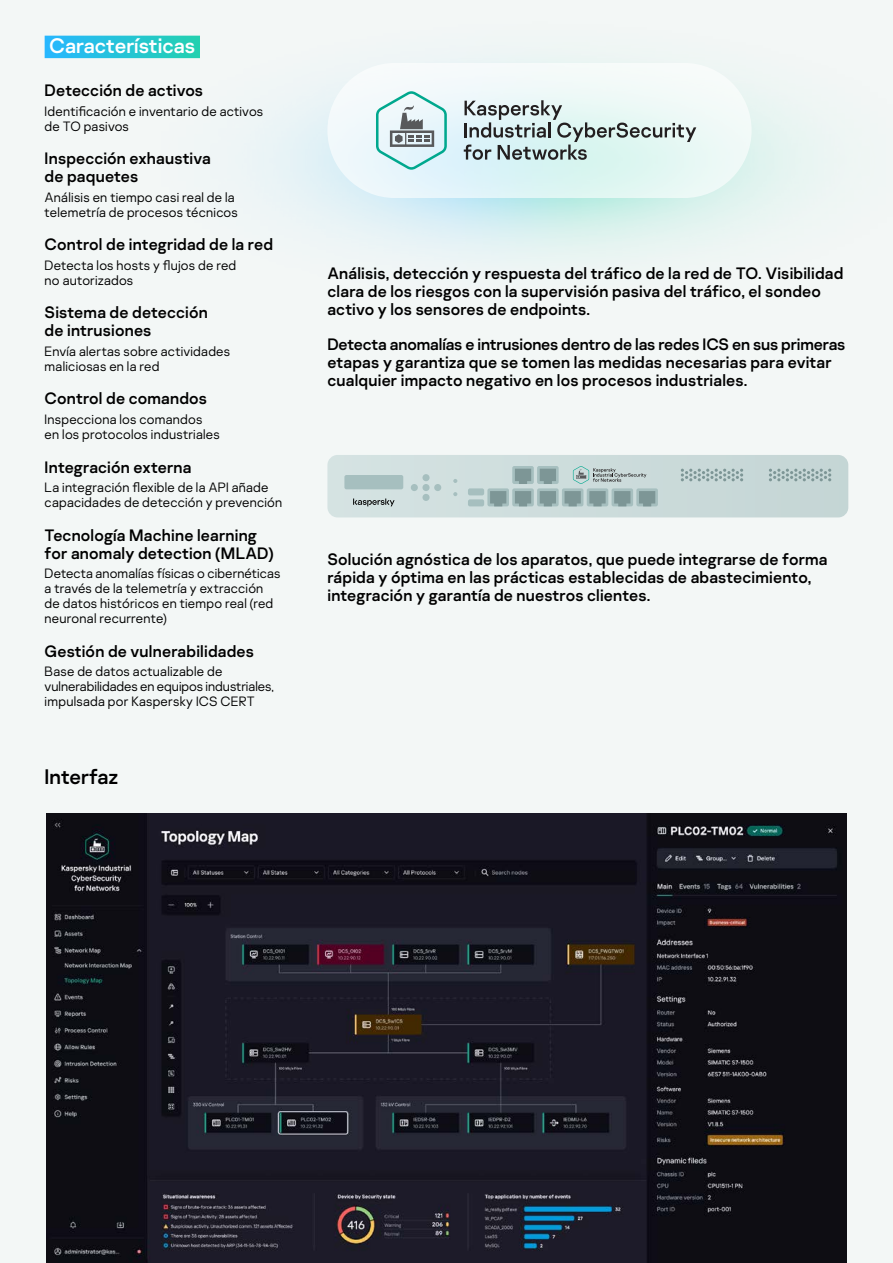
<style>
.page{position:relative;width:893px;height:1263px;background:#f3f7f6}
.page>*{position:absolute;margin:0;border:0;box-sizing:border-box;transform-origin:0 0}
.t1{font:21px "Kaspersky Sans";color:#fff}
.t2{font:21px "Kaspersky Sans";color:#000}
.t3{font:16.5px/18px "Kaspersky Sans";letter-spacing:.005em;color:#000}
.t4{font:300 13.5px/15px "Kaspersky Sans";letter-spacing:.015em;color:#000}
</style>
<div class="page">
<div style="left:327px;top:63px;width:425px;height:135px;background:linear-gradient(to bottom,#f8fbfb,#e0f5f6);border-radius:68px"></div>
<svg style="left:464px;top:100px;width:232px;height:60px"></svg>
<svg style="left:376px;top:91px;width:71px;height:79px"></svg>
<div style="left:45px;top:36px;width:155px;height:22px;background:linear-gradient(to right,#27b7ff,#23d1af)"></div>
<img style="left:47px;top:813px;width:799px;height:450px">
<div style="left:327px;top:455px;width:521px;height:62px;background:#ccdcdb;border-radius:10px"></div>
<div style="left:344px;top:475px;width:59px;height:14px;background:#a6bfbf;border-radius:2px"></div>
<svg style="left:573px;top:466px;width:73px;height:18px"></svg>
<svg style="left:353px;top:498px;width:42px;height:8px"></svg>
<div style="left:411px;top:484px;width:7px;height:7px;background:#a6bfbf;border-radius:50%"></div>
<div style="left:422px;top:484px;width:8px;height:7px;background:#a6bfbf;border-radius:50%"></div>
<div style="left:422px;top:494px;width:8px;height:7px;background:#a6bfbf;border-radius:50%"></div>
<div style="left:422px;top:474px;width:8px;height:7px;background:#a6bfbf;border-radius:50%"></div>
<div style="left:434px;top:484px;width:7px;height:7px;background:#a6bfbf;border-radius:50%"></div>
<svg style="left:453px;top:479px;width:4px;height:4px"></svg>
<svg style="left:453px;top:492px;width:4px;height:4px"></svg>
<div style="left:487px;top:488px;width:22px;height:18px;background:#a6bfbf;border-radius:2px"></div>
<svg style="left:490px;top:491px;width:16px;height:15px"></svg>
<div style="left:512px;top:488px;width:22px;height:18px;background:#a6bfbf;border-radius:2px"></div>
<svg style="left:515px;top:491px;width:16px;height:15px"></svg>
<div style="left:512px;top:466px;width:22px;height:18px;background:linear-gradient(to right,#9ab3b3,#9bb4b4);border-radius:2px"></div>
<svg style="left:515px;top:469px;width:16px;height:15px"></svg>
<div style="left:537px;top:488px;width:22px;height:18px;background:#a6bfbf;border-radius:2px"></div>
<svg style="left:540px;top:491px;width:16px;height:15px"></svg>
<svg style="left:537px;top:466px;width:22px;height:18px"></svg>
<svg style="left:540px;top:469px;width:16px;height:15px"></svg>
<svg style="left:562px;top:488px;width:21px;height:18px"></svg>
<svg style="left:565px;top:491px;width:16px;height:15px"></svg>
<div style="left:587px;top:488px;width:21px;height:18px;background:#a6bfbf;border-radius:2px"></div>
<svg style="left:589px;top:491px;width:17px;height:15px"></svg>
<svg style="left:612px;top:488px;width:21px;height:18px"></svg>
<svg style="left:614px;top:491px;width:16px;height:15px"></svg>
<div style="left:636px;top:488px;width:22px;height:18px;background:#a6bfbf;border-radius:2px"></div>
<svg style="left:639px;top:491px;width:16px;height:15px"></svg>
<div style="left:468px;top:488px;width:16px;height:7px;background:#a6bfbf;border-radius:2px"></div>
<div style="left:468px;top:499px;width:16px;height:7px;background:#a6bfbf;border-radius:2px"></div>
<svg style="left:681px;top:469px;width:62px;height:12px"></svg>
<svg style="left:769px;top:469px;width:62px;height:12px"></svg>
<p class="t1" style="left:49px;top:33px;width:148px">Características</p>
<p class="t3" style="left:45px;top:82px;width:160px">Detección de activos</p>
<p class="t4" style="left:45px;top:103px;width:220px">Identificación e inventario de activos de TO pasivos</p>
<p class="t3" style="left:45px;top:150px;width:168px">Inspección exhaustiva de paquetes</p>
<p class="t4" style="left:45px;top:189px;width:195px">Análisis en tiempo casi real de la telemetría de procesos técnicos</p>
<p class="t3" style="left:45px;top:236px;width:230px">Control de integridad de la red</p>
<p class="t4" style="left:45px;top:257px;width:193px">Detecta los hosts y flujos de red no autorizados</p>
<p class="t3" style="left:45px;top:304px;width:165px">Sistema de detección de intrusiones</p>
<p class="t4" style="left:45px;top:343px;width:187px">Envía alertas sobre actividades maliciosas en la red</p>
<p class="t3" style="left:45px;top:390px;width:164px">Control de comandos</p>
<p class="t4" style="left:45px;top:411px;width:177px">Inspecciona los comandos en los protocolos industriales</p>
<p class="t3" style="left:45px;top:458px;width:148px">Integración externa</p>
<p class="t4" style="left:45px;top:479px;width:239px">La integración flexible de la API añade capacidades de detección y prevención</p>
<p class="t3" style="left:45px;top:526px;width:231px">Tecnología Machine learning for anomaly detection (MLAD)</p>
<p class="t4" style="left:45px;top:565px;width:237px">Detecta anomalías físicas o cibernéticas a través de la telemetría y extracción de datos históricos en tiempo real (red neuronal recurrente)</p>
<p class="t3" style="left:45px;top:642px;width:211px">Gestión de vulnerabilidades</p>
<p class="t4" style="left:45px;top:663px;width:231px">Base de datos actualizable de vulnerabilidades en equipos industriales, impulsada por Kaspersky ICS CERT</p>
<p class="t2" style="left:45px;top:764px;width:75px">Interfaz</p>
<p class="t3" style="left:327px;top:264px;width:517px">Análisis, detección y respuesta del tráfico de la red de TO. Visibilidad clara de los riesgos con la supervisión pasiva del tráfico, el sondeo activo y los sensores de endpoints.</p>
<p class="t3" style="left:327px;top:335px;width:519px">Detecta anomalías e intrusiones dentro de las redes ICS en sus primeras etapas y garantiza que se tomen las medidas necesarias para evitar cualquier impacto negativo en los procesos industriales.</p>
<p class="t3" style="left:327px;top:550px;width:502px">Solución agnóstica de los aparatos, que puede integrarse de forma rápida y óptima en las prácticas establecidas de abastecimiento, integración y garantía de nuestros clientes.</p>
</div>
